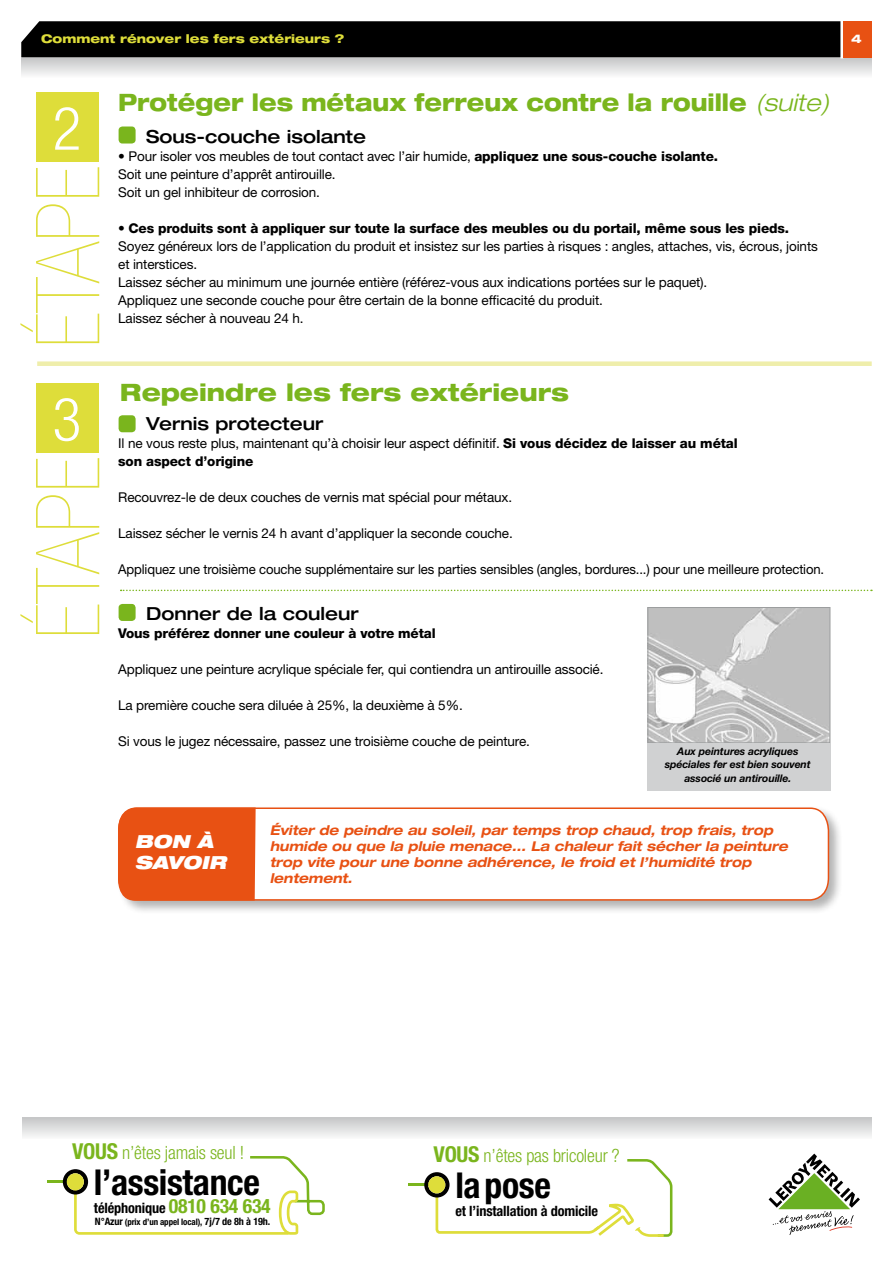
<style>
.page{position:relative;width:893px;height:1263px;background:#fff}
.page>*{position:absolute;margin:0;border:0;box-sizing:border-box;transform-origin:0 0}
.t1{font:900 condensed 88.5px "Helvetica Neue LT";letter-spacing:-.01em;color:#dedd3a}
.t2{font:300 condensed 60px "Helvetica Neue LT";color:#fff}
.t3{font:700 condensed 35.7px "Helvetica Neue";letter-spacing:-.01em;color:#000}
.t4{font:800 expanded 24px "Helvetica Neue";color:#7ab51d;scale:.9 1}
.t5{font:800 expanded 24px "Helvetica Neue";color:#7ab51d}
.t6{font:300 condensed 18.3px "Helvetica Neue LT";letter-spacing:-.01em;color:#7ab51d}
.t7{font:500 expanded 18px "Helvetica Neue";color:#000}
.t8{font:italic 900 expanded 18px/21.6px "Helvetica Neue";color:#fff}
.t9{font:700 condensed 14.25px "Helvetica Neue";letter-spacing:-.01em;color:#000}
.t10{font:13.5px/18px "Helvetica Neue LT";letter-spacing:-.01em;color:#000}
.t11{font:italic 700 expanded 13.5px/16.2px "Helvetica Neue";color:#e85113;scale:.95 1}
.t12{font:800 13.5px "Helvetica Neue LT";letter-spacing:-.01em;color:#000}
.t13{font:800 expanded 12px "Helvetica Neue";color:#dedd3a}
.t14{font:800 expanded 12px "Helvetica Neue";color:#fff}
.t15{font:italic 700 10.5px/13.5px "Helvetica Neue LT";letter-spacing:-.01em;color:#000;text-align:center}
.t16{font:700 condensed 8.85px "Helvetica Neue";letter-spacing:-.01em;color:#000}
.s1{font-weight:300;font-style:italic}
.s2{font-weight:800}
.s3{font-family:"Helvetica Neue";font-weight:700;font-size:21.9px}
.s4{font-size:19.65px;color:#7ab51d}
.s5{font-size:10.2px}
</style>
<div class="page">
<svg style="left:21px;top:58px;width:851px;height:17px;background:#dcdcdd"></svg>
<div style="left:21px;top:21px;width:819px;height:36px;background:#000"></div>
<div style="left:22px;top:1117px;width:850px;height:22px;background:linear-gradient(to bottom,#c4c5c6,#f7f7f7)"></div>
<svg style="left:769px;top:1153px;width:91px;height:82px"></svg>
<hr style="left:47px;top:1180px;width:28px;height:3px;background:#7ab51d">
<svg style="left:63px;top:1156px;width:262px;height:79px"></svg>
<hr style="left:408px;top:1183px;width:29px;height:3px;background:#7ab51d">
<svg style="left:424px;top:1159px;width:249px;height:78px"></svg>
<div style="left:843px;top:21px;width:29px;height:36px;background:#e85113"></div>
<div style="left:36px;top:92px;width:63px;height:70px;background:#dedd3a"></div>
<svg style="left:121px;top:590px;width:751px;height:1px"></svg>
<div style="left:119px;top:126px;width:17px;height:18px;background:#7ab51d;border-radius:4px"></div>
<div style="left:119px;top:604px;width:17px;height:17px;background:#7ab51d;border-radius:4px"></div>
<div style="left:119px;top:415px;width:17px;height:17px;background:#7ab51d;border-radius:4px"></div>
<div style="left:37px;top:361px;width:835px;height:5px;background:#efeeab"></div>
<div style="left:36px;top:383px;width:63px;height:70px;background:#dedd3a"></div>
<div style="left:116px;top:806px;width:728px;height:109px;background:#000;opacity:.3"></div>
<svg style="left:256px;top:807px;width:574px;height:94px"></svg>
<div style="left:117px;top:807px;width:139px;height:94px;background:#e85113"></div>
<img style="left:649px;top:609px;width:179px;height:132px">
<div style="left:647px;top:607px;width:183px;height:136px;border:1px solid #9c9e9f"></div>
<div style="left:647px;top:743px;width:183px;height:47px;background:#d0d1d2"></div>
<p class="t13" style="left:41px;top:31px;width:305px">Comment rénover les fers extérieurs ?</p>
<h2 class="t2" style="left:52px;top:94px;width:30px">2</h2>
<h1 class="t1" style="left:18px;top:348px;width:184px;rotate:-90deg">ÉTAPE</h1>
<h2 class="t2" style="left:52px;top:385px;width:30px">3</h2>
<h1 class="t1" style="left:18px;top:639px;width:184px;rotate:-90deg">ÉTAPE</h1>
<h3 class="t4" style="left:118px;top:87px;width:792px">Protéger les métaux ferreux contre la rouille <span class="s1">(suite)</span></h3>
<h3 class="t7" style="left:146px;top:125px;width:221px">Sous-couche isolante</h3>
<p class="t10" style="left:118px;top:147px;width:601px">• Pour isoler vos meubles de tout contact avec l’air humide, <span class="s2">appliquez une sous-couche isolante.<br></span>Soit une peinture d’apprêt antirouille.<br>Soit un gel inhibiteur de corrosion.</p>
<p class="t10" style="left:118px;top:219px;width:701px">• <span class="s2">Ces produits sont à appliquer sur toute la surface des meubles ou du portail, même sous les pieds.<br></span>Soyez généreux lors de l’application du produit et insistez sur les parties à risques : angles, attaches, vis, écrous, joints et interstices.<br>Laissez sécher au minimum une journée entière (référez-vous aux indications portées sur le paquet).<br>Appliquez une seconde couche pour être certain de la bonne efficacité du produit.<br>Laissez sécher à nouveau 24 h.</p>
<h3 class="t5" style="left:120px;top:377px;width:451px">Repeindre les fers extérieurs</h3>
<h3 class="t7" style="left:146px;top:413px;width:179px">Vernis protecteur</h3>
<p class="t10" style="left:118px;top:434px;width:621px">Il ne vous reste plus, maintenant qu’à choisir leur aspect définitif. <span class="s2">Si vous décidez de laisser au métal son aspect d’origine</span></p>
<p class="t10" style="left:118px;top:488px;width:395px">Recouvrez-le de deux couches de vernis mat spécial pour métaux.</p>
<p class="t10" style="left:118px;top:524px;width:396px">Laissez sécher le vernis 24 h avant d’appliquer la seconde couche.</p>
<p class="t10" style="left:118px;top:560px;width:707px">Appliquez une troisième couche supplémentaire sur les parties sensibles (angles, bordures...) pour une meilleure protection.</p>
<h3 class="t7" style="left:146px;top:603px;width:214px">Donner de la couleur</h3>
<p class="t12" style="left:118px;top:625px;width:319px">Vous préférez donner une couleur à votre métal</p>
<p class="t10" style="left:118px;top:660px;width:487px">Appliquez une peinture acrylique spéciale fer, qui contiendra un antirouille associé.</p>
<p class="t10" style="left:118px;top:696px;width:346px">La première couche sera diluée à 25%, la deuxième à 5%.</p>
<p class="t10" style="left:118px;top:732px;width:413px">Si vous le jugez nécessaire, passez une troisième couche de peinture.</p>
<p class="t15" style="left:665px;top:744px;width:147px">Aux peintures acryliques spéciales fer est bien souvent associé un antirouille.</p>
<h3 class="t8" style="left:135px;top:830px;width:93px">BON À<br>SAVOIR</h3>
<p class="t11" style="left:270px;top:821px;width:547px">Éviter de peindre au soleil, par temps trop chaud, trop frais, trop humide ou que la pluie menace... La chaleur fait sécher la peinture trop vite pour une bonne adhérence, le froid et l’humidité trop lentement.</p>
<p class="t14" style="left:851px;top:31px;width:12px">4</p>
<h3 class="t6" style="left:72px;top:1142px;width:174px"><span class="s3">VOUS</span> n’êtes jamais seul !</h3>
<h3 class="t3" style="left:94px;top:1160px;width:167px">l’assistance</h3>
<p class="t9" style="left:94px;top:1199px;width:178px">téléphonique <span class="s4">0810 634 634</span></p>
<p class="t16" style="left:95px;top:1216px;width:177px"><span class="s5">N°Azur</span> (prix d’un appel local), <span class="s5">7j/7 de 8h à 19h.</span></p>
<h3 class="t6" style="left:433px;top:1145px;width:188px"><span class="s3">VOUS</span> n’êtes pas bricoleur ?</h3>
<h3 class="t3" style="left:455px;top:1163px;width:97px">lapose</h3>
<p class="t9" style="left:455px;top:1202px;width:144px">et l’installation à domicile</p>
</div>
